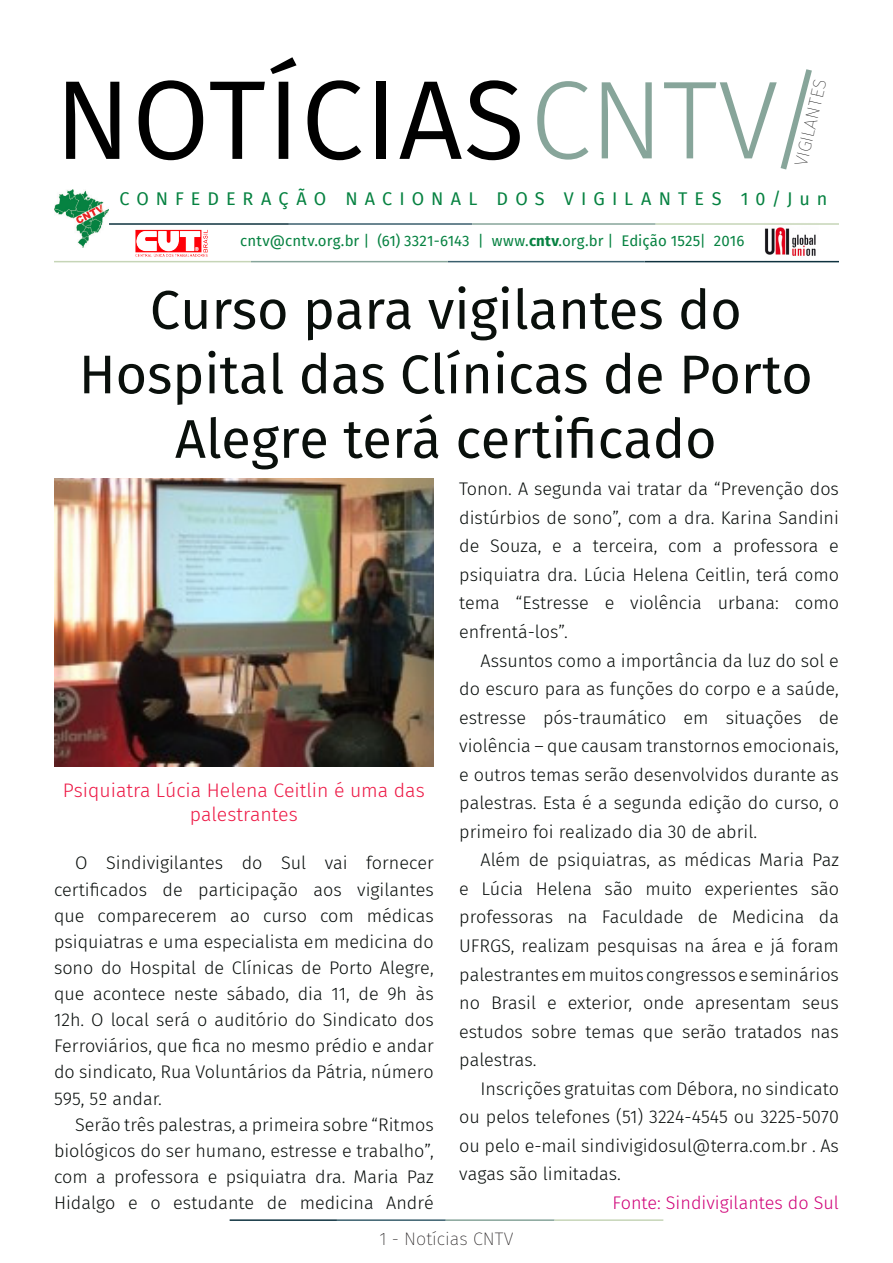
<style>
.page{position:relative;width:893px;height:1263px;background:#fff}
.page>*{position:absolute;margin:0;border:0;box-sizing:border-box;transform-origin:0 0}
.t1{font:112.2px "Fira Sans";letter-spacing:.01em;color:#000}
.t2{font:54.6px/64.5px "Fira Sans";color:#0a100c;text-align:center}
.t3{font:300 19.5px/24px "Fira Sans";color:#ed1845;text-align:center}
.t4{font:300 18.15px/28.5px "Fira Sans";color:#080d0b;text-align:justify}
.t5{font:300 18.15px "Fira Sans";color:#d00178}
.t6{font:18px "Fira Sans";letter-spacing:.395em;color:#068241}
.t7{font:200 18px "Fira Sans";color:#231f20}
.t8{font:100 18px "Fira Sans";color:#000001}
.t9{font:15px "Fira Sans";letter-spacing:.005em;color:#068241}
.s1{font-weight:300;font-size:111px;color:#87a59a}
.s2{font-weight:700}
</style>
<div class="page">
<hr style="left:230px;top:1219px;width:107px;height:2px;background:#0e323f">
<hr style="left:337px;top:1219px;width:109px;height:2px;background:#3a5f6d">
<hr style="left:446px;top:1219px;width:109px;height:2px;background:#87a59a">
<hr style="left:555px;top:1219px;width:108px;height:2px;background:#c6d5b7">
<img style="left:135px;top:229px;width:73px;height:28px">
<img style="left:764px;top:227px;width:54px;height:34px">
<hr style="left:108px;top:223px;width:181px;height:2px;background:#0e323f">
<hr style="left:289px;top:223px;width:183px;height:2px;background:#3a5f6d">
<hr style="left:472px;top:223px;width:184px;height:2px;background:#87a59a">
<hr style="left:656px;top:223px;width:183px;height:2px;background:#c6d5b7">
<hr style="left:645px;top:261px;width:194px;height:1px;background:#0e323f">
<hr style="left:448px;top:261px;width:197px;height:1px;background:#3a5f6d">
<hr style="left:251px;top:261px;width:197px;height:1px;background:#87a59a">
<hr style="left:54px;top:261px;width:197px;height:1px;background:#c6d5b7">
<img style="left:54px;top:190px;width:54px;height:57px">
<img style="left:55px;top:478px;width:379px;height:288px">
<p class="t1" style="left:55px;top:36px;width:772px">NOTÍCIAS<span class="s1">CNTV/</span></p>
<p class="t8" style="left:788px;top:163px;width:90px;rotate:-77deg">VIGILANTES</p>
<p class="t6" style="left:119px;top:185px;width:710px">CONFEDERAÇÃO NACIONAL DOS VIGILANTES 10/Jun</p>
<p class="t9" style="left:240px;top:230px;width:506px">cntv@cntv.org.br | (61) 3321-6143 | www.<span class="s2">cntv</span>.org.br | Edição 1525| 2016</p>
<p class="t2" style="left:79px;top:276px;width:735px">Curso para vigilantes do<br>Hospital das Clínicas de Porto<br>Alegre terá certificado</p>
<p class="t3" style="left:63px;top:778px;width:363px">Psiquiatra Lúcia Helena Ceitlin é uma das palestrantes</p>
<p class="t4" style="left:54px;top:850px;width:381px;line-height:26.1px;text-indent:21px">O Sindivigilantes do Sul vai fornecer certificados de participação aos vigilantes que comparecerem ao curso com médicas psiquiatras e uma especialista em medicina do sono do Hospital de Clínicas de Porto Alegre, que acontece neste sábado, dia 11, de 9h às 12h. O local será o auditório do Sindicato dos Ferroviários, que fica no mesmo prédio e andar do sindicato, Rua Voluntários da Pátria, número 595, 5º andar.</p>
<p class="t4" style="left:54px;top:1111px;width:381px;line-height:26.1px;text-indent:21px">Serão três palestras, a primeira sobre “Ritmos biológicos do ser humano, estresse e trabalho”, com a professora e psiquiatra dra. Maria Paz Hidalgo e o estudante de medicina André</p>
<p class="t4" style="left:459px;top:475px;width:381px">Tonon. A segunda vai tratar da “Prevenção dos distúrbios de sono”, com a dra. Karina Sandini de Souza, e a terceira, com a professora e psiquiatra dra. Lúcia Helena Ceitlin, terá como tema “Estresse e violência urbana: como enfrentá-los”.</p>
<p class="t4" style="left:459px;top:646px;width:381px;text-indent:21px">Assuntos como a importância da luz do sol e do escuro para as funções do corpo e a saúde, estresse pós-traumático em situações de violência – que causam transtornos emocionais, e outros temas serão desenvolvidos durante as palestras. Esta é a segunda edição do curso, o primeiro foi realizado dia 30 de abril.</p>
<p class="t4" style="left:459px;top:846px;width:381px;text-indent:21px">Além de psiquiatras, as médicas Maria Paz e Lúcia Helena são muito experientes são professoras na Faculdade de Medicina da UFRGS, realizam pesquisas na área e já foram palestrantes em muitos congressos e seminários no Brasil e exterior, onde apresentam seus estudos sobre temas que serão tratados nas palestras.</p>
<p class="t4" style="left:459px;top:1074px;width:381px;text-indent:21px">Inscrições gratuitas com Débora, no sindicato ou pelos telefones (51) 3224-4545 ou 3225-5070 ou pelo e-mail sindivigidosul@terra.com.br . As vagas são limitadas.</p>
<p class="t5" style="left:612px;top:1190px;width:228px">Fonte: Sindivigilantes do Sul</p>
<p class="t7" style="left:380px;top:1226px;width:135px">1 - Notícias CNTV</p>
</div>
